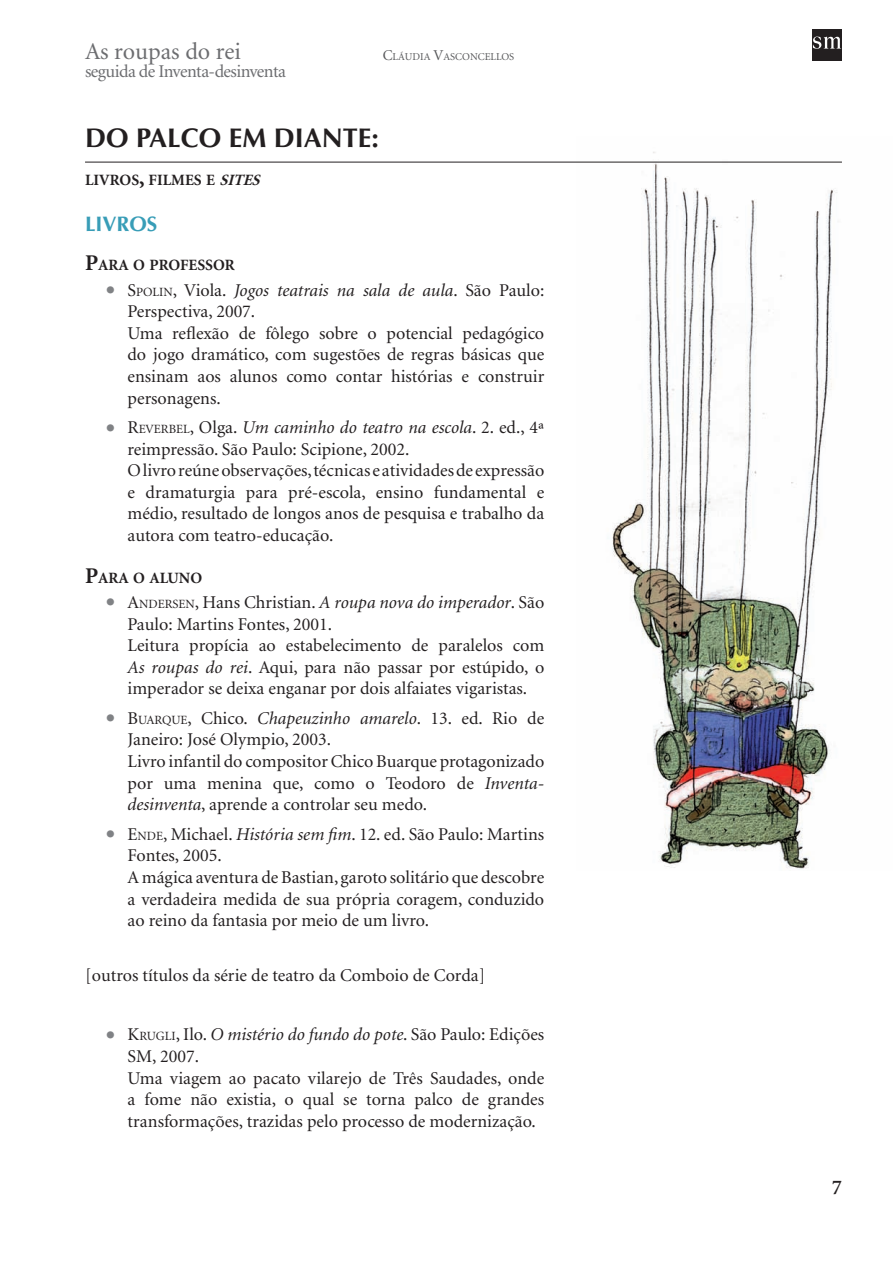
<style>
.page{position:relative;width:893px;height:1263px;background:#fff}
.page>*{position:absolute;margin:0;border:0;box-sizing:border-box;transform-origin:0 0}
.SM_Do_Palco_Em_Diant{font:700 27px "Optima";color:#231f20}
.t1{font:24px "Minion";color:#6c6d70}
.SM_Dialogando_Título{font:700 21px "Optima";color:#389db7}
.SM_Dialogando_Texto{font:18px/21.6px "Minion";color:#231f20;text-align:justify}
.SM_Dialogando_texto{font:18px/21.6px "Minion";color:#231f20}
.t2{font:18px "Minion";letter-spacing:-.03em;color:#6c6d70}
.SM_Do_Palco_Em_Diant-2{font:700 15.75px "Minion";color:#231f20}
.SM_Dialogando_Subtít{font:700 15.75px "Minion";color:#231f20}
.SM_Texto_Título{font:700 15.75px "Minion";color:#231f20}
.t3{font:10.5px "Minion";color:#57585a}
.s1{font-size:15px}
.s2{font-size:22.5px}
.s3{font-style:italic}
.s4{font-family:"Optima";font-weight:700;font-size:21px;color:#808285}
.s5{font-size:12.6px}
</style>
<div class="page">
<div style="left:823px;top:29px;width:19px;height:32px;background:#231f20"></div>
<div style="left:812px;top:29px;width:10px;height:32px;background:#231f20"></div>
<svg style="left:813px;top:36px;width:28px;height:13px"></svg>
<img style="left:576px;top:152px;width:266px;height:717px">
<hr style="left:85px;top:162px;width:757px;height:1px;background:#231f20">
<h2 class="t1" style="left:85px;top:40px;width:157px">As roupas do rei</h2>
<p class="t2" style="left:85px;top:62px;width:203px">seguida de Inventa-desinventa</p>
<p class="t3" style="left:383px;top:51px;width:133px"><span class="s1">C</span>láudia <span class="s1">V</span>asconcellos</p>
<p class="SM_Do_Palco_Em_Diant" style="left:85px;top:122px;width:295px">DO PALCO EM DIANTE:</p>
<p class="SM_Do_Palco_Em_Diant-2" style="left:85px;top:172px;width:180px">LIVROS<span class="s2">,</span> FILMES E <span class="s3">SITES</span></p>
<p class="SM_Dialogando_Título" style="left:85px;top:211px;width:74px">LIVROS</p>
<p class="SM_Dialogando_Subtít" style="left:85px;top:257px;width:151px"><span class="s2">P</span>ARA O PROFESSOR</p>
<p class="SM_Dialogando_texto" style="left:128px;top:280px;width:418px;text-indent:-23px"><span class="s4">•</span> S<span class="s5">polin</span>, Viola. <span class="s3">Jogos teatrais na sala de aula</span>. São Paulo:<br>Perspectiva, 2007.</p>
<p class="SM_Dialogando_Texto" style="left:128px;top:323px;width:418px">Uma reflexão de fôlego sobre o potencial pedagógico do jogo dramático, com sugestões de regras básicas que ensinam aos alunos como contar histórias e construir personagens.</p>
<p class="SM_Dialogando_texto" style="left:128px;top:417px;width:418px;text-indent:-23px"><span class="s4">•</span> R<span class="s5">everbel</span>, Olga. <span class="s3">Um caminho do teatro na escola</span>. 2. ed., 4ª reimpressão. São Paulo: Scipione, 2002.</p>
<p class="SM_Dialogando_Texto" style="left:128px;top:460px;width:418px">O livro reúne observações, técnicas e atividades de expressão e dramaturgia para pré-escola, ensino fundamental e médio, resultado de longos anos de pesquisa e trabalho da autora com teatro-educação.</p>
<p class="SM_Texto_Título" style="left:85px;top:570px;width:119px"><span class="s2">P</span>ARA O ALUNO</p>
<p class="SM_Dialogando_texto" style="left:128px;top:592px;width:418px;text-indent:-23px"><span class="s4">•</span> A<span class="s5">ndersen</span>, Hans Christian. <span class="s3">A roupa nova do imperador</span>. São<br>Paulo: Martins Fontes, 2001.</p>
<p class="SM_Dialogando_Texto" style="left:128px;top:635px;width:418px">Leitura propícia ao estabelecimento de paralelos com <span class="s3">As roupas do rei</span>. Aqui, para não passar por estúpido, o imperador se deixa enganar por dois alfaiates vigaristas.</p>
<p class="SM_Dialogando_texto" style="left:128px;top:708px;width:418px;text-indent:-23px"><span class="s4">•</span> B<span class="s5">uarque</span>, Chico. <span class="s3">Chapeuzinho amarelo</span>. 13. ed. Rio de<br>Janeiro: José Olympio, 2003.</p>
<p class="SM_Dialogando_Texto" style="left:128px;top:751px;width:418px">Livro infantil do compositor Chico Buarque protagonizado por uma menina que, como o Teodoro de <span class="s3">Inventa&shy;desinventa</span>, aprende a controlar seu medo.</p>
<p class="SM_Dialogando_texto" style="left:128px;top:824px;width:418px;text-indent:-23px"><span class="s4">•</span> E<span class="s5">nde</span>, Michael. <span class="s3">História sem fim</span>. 12. ed. São Paulo: Martins<br>Fontes, 2005.</p>
<p class="SM_Dialogando_Texto" style="left:128px;top:867px;width:418px">A mágica aventura de Bastian, garoto solitário que descobre a verdadeira medida de sua própria coragem, conduzido ao reino da fantasia por meio de um livro.</p>
<p class="SM_Dialogando_Texto" style="left:85px;top:965px;width:402px">[outros títulos da série de teatro da Comboio de Corda]</p>
<p class="SM_Dialogando_texto" style="left:128px;top:1024px;width:418px;text-indent:-23px"><span class="s4">•</span> K<span class="s5">rugli</span>, Ilo. <span class="s3">O mistério do fundo do pote</span>. São Paulo: Edições<br>SM, 2007.</p>
<p class="SM_Dialogando_Texto" style="left:128px;top:1068px;width:418px">Uma viagem ao pacato vilarejo de Três Saudades, onde a fome não existia, o qual se torna palco de grandes transformações, trazidas pelo processo de modernização.</p>
</div>
